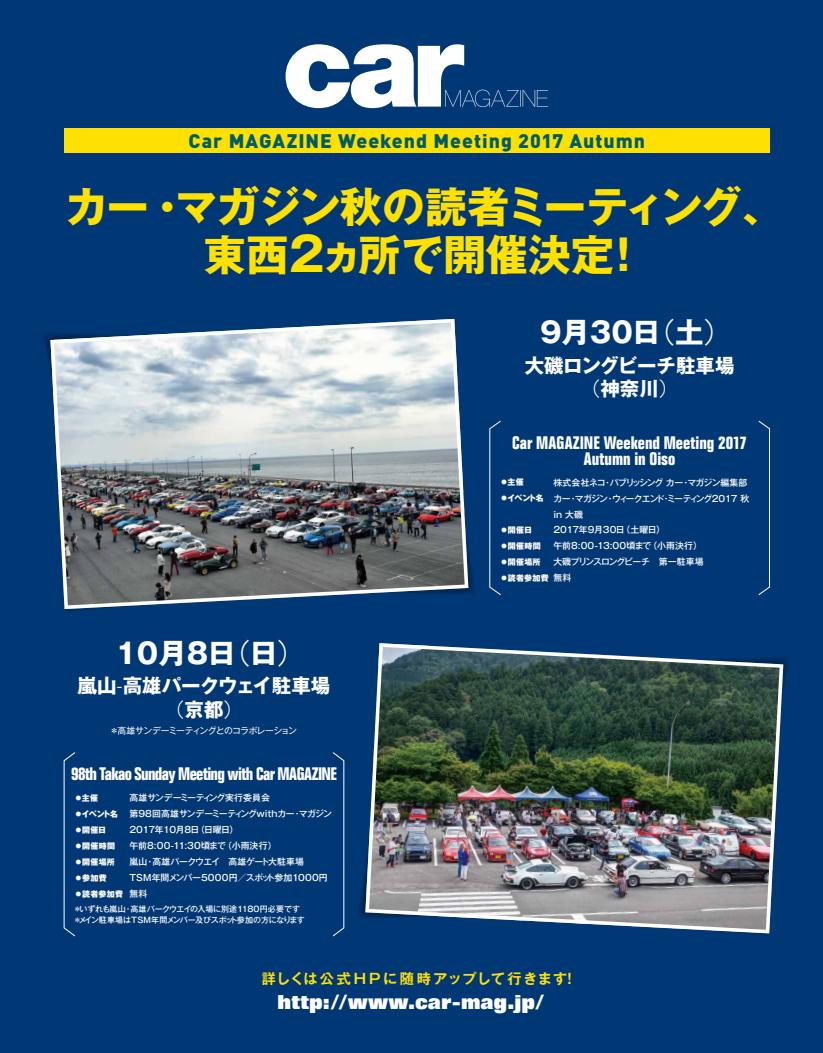
<style>
.page{position:relative;width:823px;height:1053px;background:#fff}
.page>*{position:absolute;margin:0;border:0;box-sizing:border-box;transform-origin:0 0}
.t1{font:700 42.5px/47.9px "Gothic MB101 Pro";letter-spacing:-.02em;color:#ffe100;text-align:center}
.t2{font:700 28.38px "Gothic MB101 Pro";color:#fff}
.t3{font:900 19.5px "DIN";letter-spacing:.05em;color:#005d66}
.t4{font:700 19.5px/23px "Gothic MB101 Pro";color:#fff;text-align:center}
.t5{font:800 19.5px "Folio";letter-spacing:.01em;color:#fff}
.t6{font:700 condensed 17.75px/16px "Folio";letter-spacing:-.015em;color:#fff;text-align:center}
.t7{font:700 14.12px "Gothic MB101 Pro De";letter-spacing:.09em;color:#ffe100}
.t8{font:500 8.88px "Gothic MB101 Pro";letter-spacing:-.035em;color:#fff}
.t9{font:500 8.88px "Gothic MB101 Pro";letter-spacing:.01em;color:#fff}
.t10{font:500 8.88px "Gothic MB101 Pro";letter-spacing:-.015em;color:#fff}
.t11{font:500 8.88px/16px "Gothic MB101 Pro";letter-spacing:-.09em;color:#fff}
.t12{font:500 8.88px "Gothic MB101 Pro";letter-spacing:.005em;color:#fff}
.t13{font:500 8.88px "Gothic MB101 Pro";letter-spacing:-.06em;color:#fff}
.t14{font:8.88px "Gothic MB101 Pro";letter-spacing:-.075em;color:#fff}
.t15{font:500 8.88px "Gothic MB101 Pro";letter-spacing:-.085em;color:#fff}
.t16{font:500 8.88px "Gothic MB101 Pro";letter-spacing:-.055em;color:#fff}
.t17{font:500 8px/15.5px "Gothic MB101 Pro";letter-spacing:-.02em;color:#fff}
.t18{font:800 8px "Gothic MB101 Pro";letter-spacing:.03em;color:#fff}
.s1{font-size:46.75px}
.s2{font-weight:300}
.s3{font-weight:800}
.s4{font-size:8.88px}
.s5{font-weight:800;font-size:8px}
.s6{font-weight:500;font-size:8.88px}
</style>
<div class="page">
<div style="left:0;top:0;width:822px;height:1052px;background:#003876"></div>
<img style="left:49px;top:318px;width:421px;height:293px">
<img style="left:363px;top:643px;width:421px;height:292px">
<svg style="left:285px;top:44px;width:262px;height:64px"></svg>
<div style="left:64px;top:128px;width:705px;height:25px;background:#ffe100"></div>
<svg style="left:489px;top:421px;width:11px;height:174px"></svg>
<svg style="left:758px;top:420px;width:11px;height:175px"></svg>
<svg style="left:64px;top:752px;width:11px;height:184px"></svg>
<svg style="left:332px;top:752px;width:12px;height:184px"></svg>
<p class="t3" style="left:188px;top:128px;width:457px">Car MAGAZINE Weekend Meeting 2017 Autumn</p>
<h1 class="t1" style="left:65px;top:177px;width:720px">カー・マガジン秋の読者ミーティング、東西<span class="s1">2</span>ヵ所で開催決定！</h1>
<h2 class="t2" style="left:539px;top:309px;width:193px">9月30日<span class="s2">（</span>土<span class="s2">）</span></h2>
<p class="t4" style="left:524px;top:351px;width:211px">大磯ロングビーチ駐車場<span class="s2">（</span>神奈川<span class="s2">）</span></p>
<h2 class="t2" style="left:115px;top:629px;width:191px">10月8日<span class="s2">（</span>日<span class="s2">）</span></h2>
<p class="t4" style="left:77px;top:672px;width:254px">嵐山<span class="s2">-</span>高雄パークウェイ駐車場<span class="s2">（</span>京都<span class="s2">）</span></p>
<p class="t14" style="left:110px;top:723px;width:188px">＊高雄サンデーミーティングとのコラボレーション</p>
<p class="t6" style="left:71px;top:766px;width:267px">98th Takao Sunday Meeting with Car MAGAZINE</p>
<p class="t18" style="left:74px;top:791px;width:25px">●主催</p>
<p class="t10" style="left:129px;top:790px;width:142px">高雄サンデーミーティング実行委員会</p>
<p class="t18" style="left:74px;top:807px;width:45px">●イベント名</p>
<p class="t8" style="left:129px;top:806px;width:204px">第98回高雄サンデーミーティングwithカー・マガジン</p>
<p class="t18" style="left:74px;top:822px;width:33px">●開催日</p>
<p class="t16" style="left:129px;top:822px;width:110px">2017年10月8日（日曜日）</p>
<p class="t18" style="left:74px;top:838px;width:42px">●開催時間</p>
<p class="t9" style="left:129px;top:838px;width:148px">午前8:00-11:30頃まで（小雨決行）</p>
<p class="t18" style="left:74px;top:854px;width:42px">●開催場所</p>
<p class="t10" style="left:129px;top:854px;width:176px">嵐山・高雄パークウエイ　高雄ゲート大駐車場</p>
<p class="t18" style="left:74px;top:870px;width:34px">●参加費</p>
<p class="t12" style="left:129px;top:870px;width:200px">TSM年間メンバー5000円／スポット参加1000円</p>
<p class="t17" style="left:73px;top:884px;width:228px"><span class="s3">●読者参加費</span> <span class="s4">無料<br></span>＊いずれも嵐山・高雄パークウエイの入場に別途1180円必要です</p>
<p class="t17" style="left:73px;top:910px;width:233px">＊メイン駐車場はTSM年間メンバー及びスポット参加の方になります</p>
<p class="t6" style="left:512px;top:434px;width:236px">Car MAGAZINE Weekend Meeting 2017<br>Autumn in Oiso</p>
<p class="t18" style="left:500px;top:475px;width:25px">●主催</p>
<p class="t13" style="left:553px;top:475px;width:195px">株式会社ネコ・パブリッシングカー・マガジン編集部</p>
<p class="t11" style="left:553px;top:489px;width:197px;text-indent:-53px"><span class="s5">●イベント名</span> カー・マガジン・ウィークエンド・ミーティング2017 秋in 大磯</p>
<p class="t18" style="left:500px;top:523px;width:33px">●開催日</p>
<p class="t8" style="left:553px;top:522px;width:113px">2017年9月30日（土曜日）</p>
<p class="t18" style="left:500px;top:539px;width:42px">●開催時間</p>
<p class="t9" style="left:553px;top:538px;width:150px">午前8:00-13:00頃まで（小雨決行）</p>
<p class="t18" style="left:500px;top:555px;width:42px">●開催場所</p>
<p class="t15" style="left:553px;top:554px;width:152px">大磯プリンスロングビーチ　第一駐車場</p>
<p class="t18" style="left:500px;top:571px;width:73px">●読者参加費 <span class="s6">無料</span></p>
<p class="t7" style="left:261px;top:966px;width:316px">詳しくは公式 H Pに随時アップして行きます！</p>
<p class="t5" style="left:277px;top:991px;width:269px">http://www.car-mag.jp/</p>
</div>
